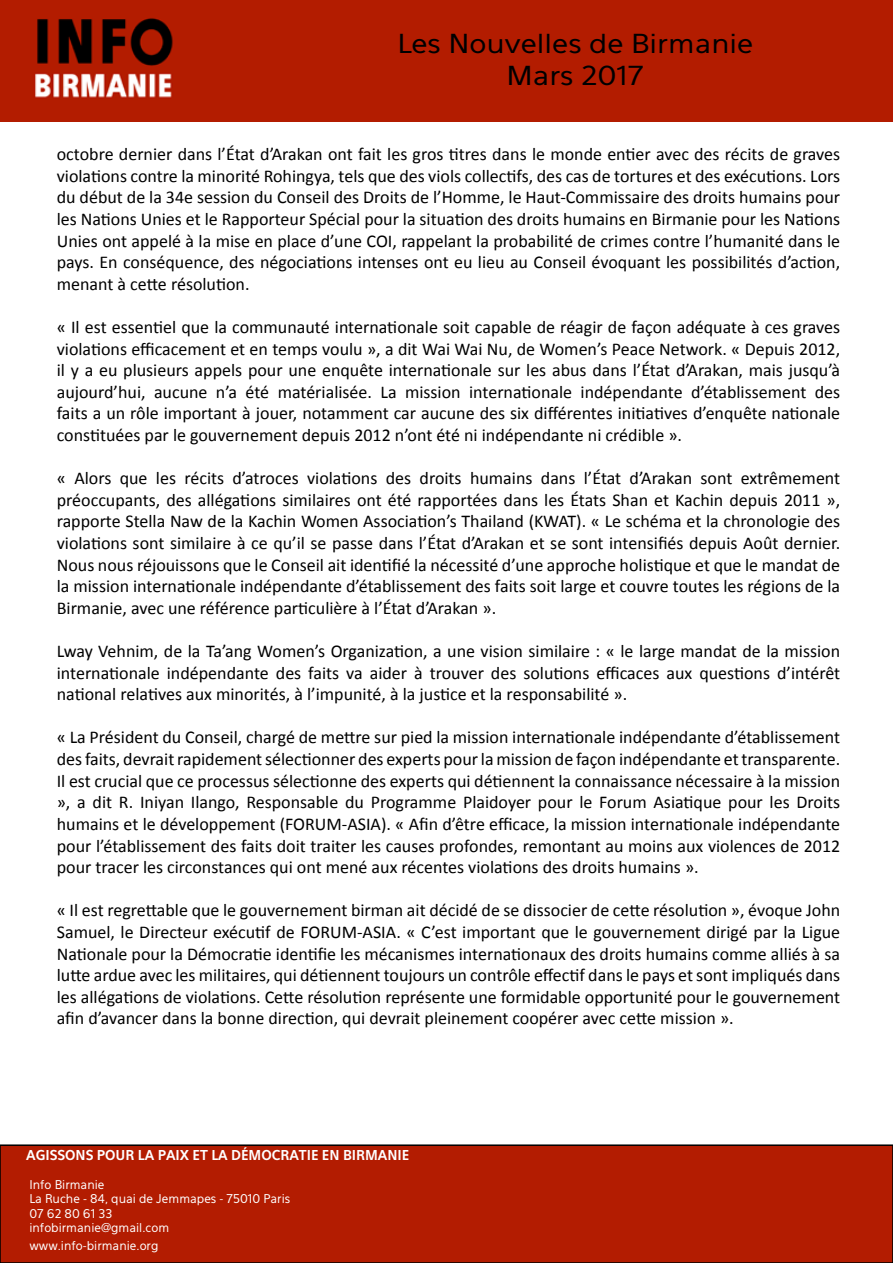
<style>
.page{position:relative;width:893px;height:1263px;background:#fff}
.page>*{position:absolute;margin:0;border:0;box-sizing:border-box;transform-origin:0 0}
.t1{font:25.95px/32.4px "Eau Sans";color:#000;text-align:center;scale:1.14 1}
.t2{font:18px/21.6px "Calibri";color:#000;text-align:justify}
.t3{font:700 13.5px "Eau Sans";color:#fff}
.t4{font:12px/14.4px "Eau Sans";color:#fff}
</style>
<div class="page">
<div style="left:0;top:0;width:893px;height:122px;background:#b31c00"></div>
<div style="left:0;top:1145px;width:893px;height:118px;background:#b31c01"></div>
<div style="left:0;top:1144px;width:893px;height:119px;border:2px solid #000"></div>
<h1 class="t1" style="left:397px;top:27px;width:314px">Les Nouvelles de Birmanie<br>Mars 2017</h1>
<p class="t2" style="left:57px;top:143px;width:785px">octobre dernier dans l’État d’Arakan ont fait les gros titres dans le monde entier avec des récits de graves violations contre la minorité Rohingya, tels que des viols collectifs, des cas de tortures et des exécutions. Lors du début de la 34e session du Conseil des Droits de l’Homme, le Haut-Commissaire des droits humains pour les Nations Unies et le Rapporteur Spécial pour la situation des droits humains en Birmanie pour les Nations Unies ont appelé à la mise en place d’une COI, rappelant la probabilité de crimes contre l’humanité dans le pays. En conséquence, des négociations intenses ont eu lieu au Conseil évoquant les possibilités d’action, menant à cette résolution.</p>
<p class="t2" style="left:57px;top:316px;width:785px">« Il est essentiel que la communauté internationale soit capable de réagir de façon adéquate à ces graves violations efficacement et en temps voulu », a dit Wai Wai Nu, de Women’s Peace Network. « Depuis 2012, il y a eu plusieurs appels pour une enquête internationale sur les abus dans l’État d’Arakan, mais jusqu’à aujourd’hui, aucune n’a été matérialisée. La mission internationale indépendante d’établissement des faits a un rôle important à jouer, notamment car aucune des six différentes initiatives d’enquête nationale constituées par le gouvernement depuis 2012 n’ont été ni indépendante ni crédible ».</p>
<p class="t2" style="left:57px;top:467px;width:785px">« Alors que les récits d’atroces violations des droits humains dans l’État d’Arakan sont extrêmement préoccupants, des allégations similaires ont été rapportées dans les États Shan et Kachin depuis 2011 », rapporte Stella Naw de la Kachin Women Association’s Thailand (KWAT). « Le schéma et la chronologie des violations sont similaire à ce qu’il se passe dans l’État d’Arakan et se sont intensifiés depuis Août dernier.<br>Nous nous réjouissons que le Conseil ait identifié la nécessité d’une approche holistique et que le mandat de la mission internationale indépendante d’établissement des faits soit large et couvre toutes les régions de la Birmanie, avec une référence particulière à l’État d’Arakan ».</p>
<p class="t2" style="left:57px;top:640px;width:785px">Lway Vehnim, de la Ta’ang Women’s Organization, a une vision similaire : « le large mandat de la mission internationale indépendante des faits va aider à trouver des solutions efficaces aux questions d’intérêt national relatives aux minorités, à l’impunité, à la justice et la responsabilité ».</p>
<p class="t2" style="left:57px;top:726px;width:785px">« La Président du Conseil, chargé de mettre sur pied la mission internationale indépendante d’établissement des faits, devrait rapidement sélectionner des experts pour la mission de façon indépendante et transparente.<br>Il est crucial que ce processus sélectionne des experts qui détiennent la connaissance nécessaire à la mission », a dit R. Iniyan Ilango, Responsable du Programme Plaidoyer pour le Forum Asiatique pour les Droits humains et le développement (FORUM-ASIA). « Afin d’être efficace, la mission internationale indépendante pour l’établissement des faits doit traiter les causes profondes, remontant au moins aux violences de 2012 pour tracer les circonstances qui ont mené aux récentes violations des droits humains ».</p>
<p class="t2" style="left:57px;top:899px;width:785px">« Il est regrettable que le gouvernement birman ait décidé de se dissocier de cette résolution », évoque John Samuel, le Directeur exécutif de FORUM-ASIA. « C’est important que le gouvernement dirigé par la Ligue Nationale pour la Démocratie identifie les mécanismes internationaux des droits humains comme alliés à sa lutte ardue avec les militaires, qui détiennent toujours un contrôle effectif dans le pays et sont impliqués dans les allégations de violations. Cette résolution représente une formidable opportunité pour le gouvernement afin d’avancer dans la bonne direction, qui devrait pleinement coopérer avec cette mission ».</p>
<p class="t3" style="left:26px;top:1147px;width:385px">AGISSONS POUR LA PAIX ET LA DÉMOCRATIE EN BIRMANIE</p>
<p class="t4" style="left:29px;top:1177px;width:262px">Info Birmanie<br>La Ruche - 84, quai de Jemmapes - 75010 Paris<br>07 62 80 61 33<br>infobirmanie@gmail.com</p>
<p class="t4" style="left:29px;top:1239px;width:131px">www.info-birmanie.org</p>
</div>
